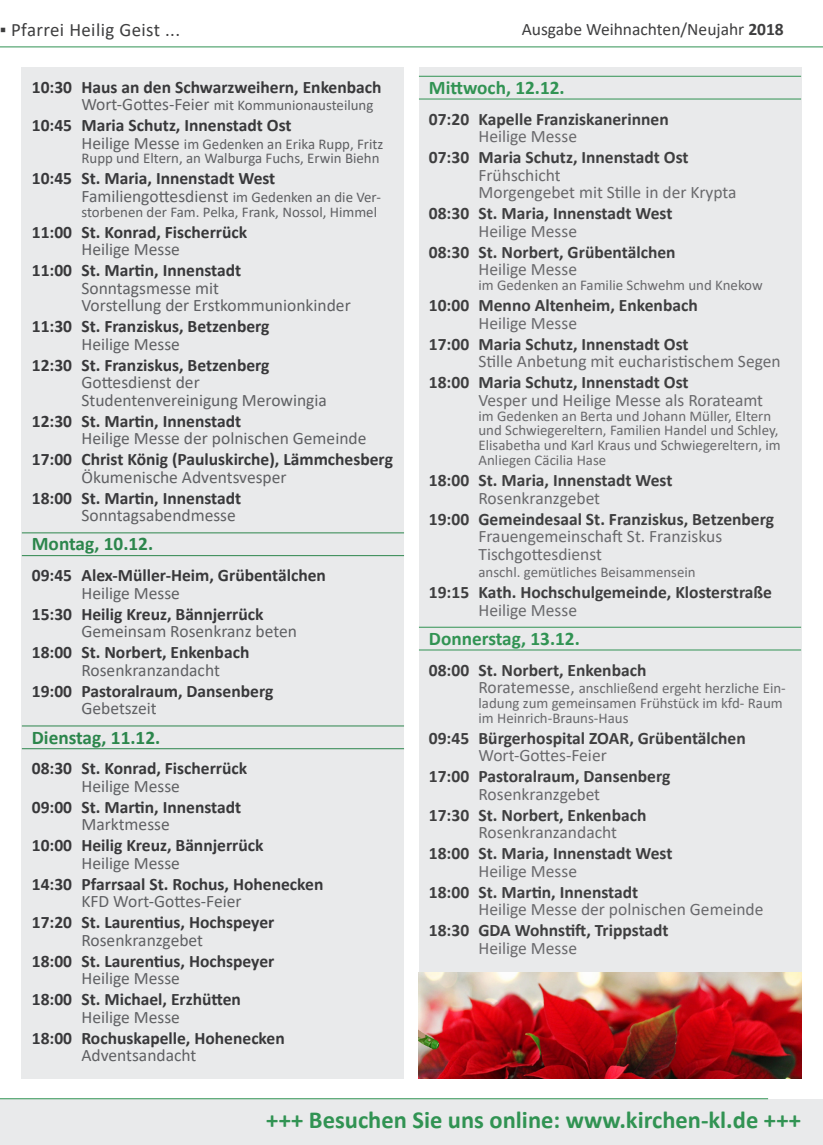
<style>
.page{position:relative;width:823px;height:1145px;background:#fff}
.page>*{position:absolute;margin:0;border:0;box-sizing:border-box;transform-origin:0 0}
.t1{font:700 24.5px "Calibri";color:#319353}
.TagDatum{font:700 19.25px "Calibri";color:#319353}
.t2{font:18.9px "Calibri";letter-spacing:.02em;color:#3e3e3f}
.Uhrzeit_Kirche{font:700 17.5px/17.5px "Calibri";color:#3e3e3f}
.Messe{font:17.5px/17.5px "Calibri";color:#69696c}
.t3{font:17.5px "Calibri";color:#3e3e3f}
.Zusatztext{font:14.88px/14.9px "Calibri";color:#69696c}
.Messe-2{font:14.88px/14.9px "Calibri";color:#69696c}
.s1{font-weight:700}
.s2{font-size:17.5px}
.s3{font-weight:400;color:#69696c}
.s4{font-weight:400;font-size:14.88px;color:#69696c}
</style>
<div class="page">
<div style="left:22px;top:67px;width:382px;height:1011px;background:#e9eaeb"></div>
<div style="left:419px;top:67px;width:382px;height:1011px;background:#e9eaeb"></div>
<hr style="left:22px;top:533px;width:382px;height:1px;background:#319353">
<hr style="left:22px;top:555px;width:382px;height:1px;background:#319353">
<hr style="left:22px;top:726px;width:382px;height:1px;background:#319353">
<hr style="left:22px;top:748px;width:382px;height:1px;background:#319353">
<hr style="left:419px;top:76px;width:382px;height:1px;background:#319353">
<hr style="left:419px;top:99px;width:382px;height:1px;background:#319353">
<hr style="left:419px;top:627px;width:382px;height:1px;background:#319353">
<hr style="left:419px;top:650px;width:382px;height:1px;background:#319353">
<hr style="left:0;top:47px;width:823px;height:1px;background:#319353">
<div style="left:0;top:1099px;width:823px;height:46px;background:#e9eaeb"></div>
<hr style="left:0;top:1098px;width:768px;height:1px;background:#319353">
<img style="left:419px;top:973px;width:382px;height:105px">
<p class="t2" style="left:-1px;top:17px;width:182px">▪ Pfarrei Heilig Geist ...</p>
<p class="t3" style="left:521px;top:17px;width:264px">Ausgabe Weihnachten/Neujahr <span class="s1">2018</span></p>
<p class="Uhrzeit_Kirche" style="left:32px;top:78px;width:351px">10:30 Haus an den Schwarzweihern, Enkenbach</p>
<p class="Zusatztext" style="left:81px;top:97px;width:293px"><span class="s2">Wort-Gottes-Feier</span> mit Kommunionausteilung</p>
<p class="Uhrzeit_Kirche" style="left:32px;top:116px;width:261px">10:45 Maria Schutz, Innenstadt Ost</p>
<p class="Zusatztext" style="left:81px;top:136px;width:303px"><span class="s2">Heilige Messe</span> im Gedenken an Erika Rupp, Fritz<br>Rupp und Eltern, an Walburga Fuchs, Erwin Biehn</p>
<p class="Uhrzeit_Kirche" style="left:81px;top:170px;width:301px;text-indent:-50px">10:45 St. Maria, Innenstadt West<br><span class="s3">Familiengottesdienst</span> <span class="s4">im Gedenken an die Ver-</span></p>
<p class="Zusatztext" style="left:81px;top:204px;width:297px">storbenen der Fam. Pelka, Frank, Nossol, Himmel</p>
<p class="Uhrzeit_Kirche" style="left:32px;top:223px;width:217px">11:00 St. Konrad, Fischerrück</p>
<p class="Messe" style="left:81px;top:240px;width:100px">Heilige Messe</p>
<p class="Uhrzeit_Kirche" style="left:32px;top:261px;width:211px">11:00 St. Martin, Innenstadt</p>
<p class="Messe" style="left:81px;top:279px;width:271px">Sonntagsmesse mit<br>Vorstellung der Erstkommunionkinder</p>
<p class="Uhrzeit_Kirche" style="left:32px;top:317px;width:239px">11:30 St. Franziskus, Betzenberg</p>
<p class="Messe" style="left:81px;top:335px;width:100px">Heilige Messe</p>
<p class="Uhrzeit_Kirche" style="left:32px;top:356px;width:239px">12:30 St. Franziskus, Betzenberg</p>
<p class="Messe" style="left:81px;top:373px;width:247px">Gottesdienst der<br>Studentenvereinigung Merowingia</p>
<p class="Uhrzeit_Kirche" style="left:32px;top:412px;width:211px">12:30 St. Martin, Innenstadt</p>
<p class="Messe" style="left:81px;top:429px;width:286px">Heilige Messe der polnischen Gemeinde</p>
<p class="Uhrzeit_Kirche" style="left:32px;top:450px;width:362px">17:00 Christ König (Pauluskirche), Lämmchesberg</p>
<p class="Messe" style="left:81px;top:468px;width:207px">Ökumenische Adventsvesper</p>
<p class="Uhrzeit_Kirche" style="left:32px;top:489px;width:211px">18:00 St. Martin, Innenstadt</p>
<p class="Messe" style="left:81px;top:506px;width:156px">Sonntagsabendmesse</p>
<p class="TagDatum" style="left:32px;top:530px;width:123px">Montag, 10.12.</p>
<p class="Uhrzeit_Kirche" style="left:32px;top:567px;width:296px">09:45 Alex-Müller-Heim, Grübentälchen</p>
<p class="Messe" style="left:81px;top:584px;width:100px">Heilige Messe</p>
<p class="Uhrzeit_Kirche" style="left:32px;top:605px;width:233px">15:30 Heilig Kreuz, Bännjerrück</p>
<p class="Messe" style="left:81px;top:622px;width:217px">Gemeinsam Rosenkranz beten</p>
<p class="Uhrzeit_Kirche" style="left:32px;top:644px;width:219px">18:00 St. Norbert, Enkenbach</p>
<p class="Messe" style="left:81px;top:661px;width:140px">Rosenkranzandacht</p>
<p class="Uhrzeit_Kirche" style="left:32px;top:682px;width:243px">19:00 Pastoralraum, Dansenberg</p>
<p class="Messe" style="left:81px;top:699px;width:77px">Gebetszeit</p>
<p class="TagDatum" style="left:32px;top:724px;width:130px">Dienstag, 11.12.</p>
<p class="Uhrzeit_Kirche" style="left:32px;top:760px;width:217px">08:30 St. Konrad, Fischerrück</p>
<p class="Messe" style="left:81px;top:777px;width:100px">Heilige Messe</p>
<p class="Uhrzeit_Kirche" style="left:32px;top:798px;width:211px">09:00 St. Martin, Innenstadt</p>
<p class="Messe" style="left:81px;top:815px;width:90px">Marktmesse</p>
<p class="Uhrzeit_Kirche" style="left:32px;top:837px;width:233px">10:00 Heilig Kreuz, Bännjerrück</p>
<p class="Messe" style="left:81px;top:854px;width:100px">Heilige Messe</p>
<p class="Uhrzeit_Kirche" style="left:32px;top:875px;width:293px">14:30 Pfarrsaal St. Rochus, Hohenecken</p>
<p class="Messe" style="left:81px;top:892px;width:162px">KFD Wort-Gottes-Feier</p>
<p class="Uhrzeit_Kirche" style="left:32px;top:914px;width:244px">17:20 St. Laurentius, Hochspeyer</p>
<p class="Messe" style="left:81px;top:931px;width:123px">Rosenkranzgebet</p>
<p class="Uhrzeit_Kirche" style="left:32px;top:952px;width:244px">18:00 St. Laurentius, Hochspeyer</p>
<p class="Messe" style="left:81px;top:969px;width:100px">Heilige Messe</p>
<p class="Uhrzeit_Kirche" style="left:32px;top:991px;width:211px">18:00 St. Michael, Erzhütten</p>
<p class="Messe" style="left:81px;top:1008px;width:100px">Heilige Messe</p>
<p class="Uhrzeit_Kirche" style="left:32px;top:1029px;width:254px">18:00 Rochuskapelle, Hohenecken</p>
<p class="Messe" style="left:81px;top:1046px;width:116px">Adventsandacht</p>
<p class="TagDatum" style="left:429px;top:74px;width:137px">Mittwoch, 12.12.</p>
<p class="Uhrzeit_Kirche" style="left:429px;top:110px;width:241px">07:20 Kapelle Franziskanerinnen</p>
<p class="Messe" style="left:478px;top:127px;width:100px">Heilige Messe</p>
<p class="Uhrzeit_Kirche" style="left:429px;top:148px;width:261px">07:30 Maria Schutz, Innenstadt Ost</p>
<p class="Messe" style="left:478px;top:166px;width:84px">Frühschicht</p>
<p class="Messe" style="left:478px;top:183px;width:259px">Morgengebet mit Stille in der Krypta</p>
<p class="Uhrzeit_Kirche" style="left:429px;top:204px;width:245px">08:30 St. Maria, Innenstadt West</p>
<p class="Messe" style="left:478px;top:222px;width:100px">Heilige Messe</p>
<p class="Uhrzeit_Kirche" style="left:429px;top:243px;width:248px">08:30 St. Norbert, Grübentälchen</p>
<p class="Messe" style="left:478px;top:260px;width:100px">Heilige Messe</p>
<p class="Messe-2" style="left:478px;top:277px;width:286px">im Gedenken an Familie Schwehm und Knekow</p>
<p class="Uhrzeit_Kirche" style="left:429px;top:296px;width:270px">10:00 Menno Altenheim, Enkenbach</p>
<p class="Messe" style="left:478px;top:314px;width:100px">Heilige Messe</p>
<p class="Uhrzeit_Kirche" style="left:429px;top:335px;width:261px">17:00 Maria Schutz, Innenstadt Ost</p>
<p class="Messe" style="left:478px;top:352px;width:304px">Stille Anbetung mit eucharistischem Segen</p>
<p class="Uhrzeit_Kirche" style="left:429px;top:373px;width:261px">18:00 Maria Schutz, Innenstadt Ost</p>
<p class="Messe" style="left:478px;top:391px;width:286px">Vesper und Heilige Messe als Rorateamt</p>
<p class="Zusatztext" style="left:478px;top:408px;width:304px">im Gedenken an Berta und Johann Müller, Eltern und Schwiegereltern, Familien Handel und Schley, Elisabetha und Karl Kraus und Schwiegereltern, im Anliegen Cäcilia Hase</p>
<p class="Uhrzeit_Kirche" style="left:429px;top:471px;width:245px">18:00 St. Maria, Innenstadt West</p>
<p class="Messe" style="left:478px;top:489px;width:123px">Rosenkranzgebet</p>
<p class="Uhrzeit_Kirche" style="left:429px;top:510px;width:347px">19:00 Gemeindesaal St. Franziskus, Betzenberg</p>
<p class="Messe" style="left:478px;top:527px;width:245px">Frauengemeinschaft St. Franziskus</p>
<p class="Messe" style="left:478px;top:545px;width:125px">Tischgottesdienst</p>
<p class="Messe-2" style="left:478px;top:564px;width:219px">anschl. gemütliches Beisammensein</p>
<p class="Uhrzeit_Kirche" style="left:429px;top:583px;width:344px">19:15 Kath. Hochschulgemeinde, Klosterstraße</p>
<p class="Messe" style="left:478px;top:601px;width:100px">Heilige Messe</p>
<p class="TagDatum" style="left:429px;top:625px;width:152px">Donnerstag, 13.12.</p>
<p class="Uhrzeit_Kirche" style="left:429px;top:661px;width:219px">08:00 St. Norbert, Enkenbach</p>
<p class="Messe-2" style="left:478px;top:680px;width:309px"><span class="s2">Roratemesse,</span> anschließend ergeht herzliche Ein&shy;ladung zum gemeinsamen Frühstück im kfd- Raum im Heinrich-Brauns-Haus</p>
<p class="Uhrzeit_Kirche" style="left:429px;top:729px;width:318px">09:45 Bürgerhospital ZOAR, Grübentälchen</p>
<p class="Messe" style="left:478px;top:746px;width:130px">Wort-Gottes-Feier</p>
<p class="Uhrzeit_Kirche" style="left:429px;top:768px;width:243px">17:00 Pastoralraum, Dansenberg</p>
<p class="Messe" style="left:478px;top:785px;width:123px">Rosenkranzgebet</p>
<p class="Uhrzeit_Kirche" style="left:429px;top:806px;width:219px">17:30 St. Norbert, Enkenbach</p>
<p class="Messe" style="left:478px;top:823px;width:140px">Rosenkranzandacht</p>
<p class="Uhrzeit_Kirche" style="left:429px;top:845px;width:245px">18:00 St. Maria, Innenstadt West</p>
<p class="Messe" style="left:478px;top:862px;width:100px">Heilige Messe</p>
<p class="Uhrzeit_Kirche" style="left:429px;top:883px;width:211px">18:00 St. Martin, Innenstadt</p>
<p class="Messe" style="left:478px;top:900px;width:286px">Heilige Messe der polnischen Gemeinde</p>
<p class="Uhrzeit_Kirche" style="left:429px;top:922px;width:241px">18:30 GDA Wohnstift, Trippstadt</p>
<p class="Messe" style="left:478px;top:939px;width:100px">Heilige Messe</p>
<p class="t1" style="left:266px;top:1103px;width:536px">+++ Besuchen Sie uns online: www.kirchen-kl.de +++</p>
</div>
